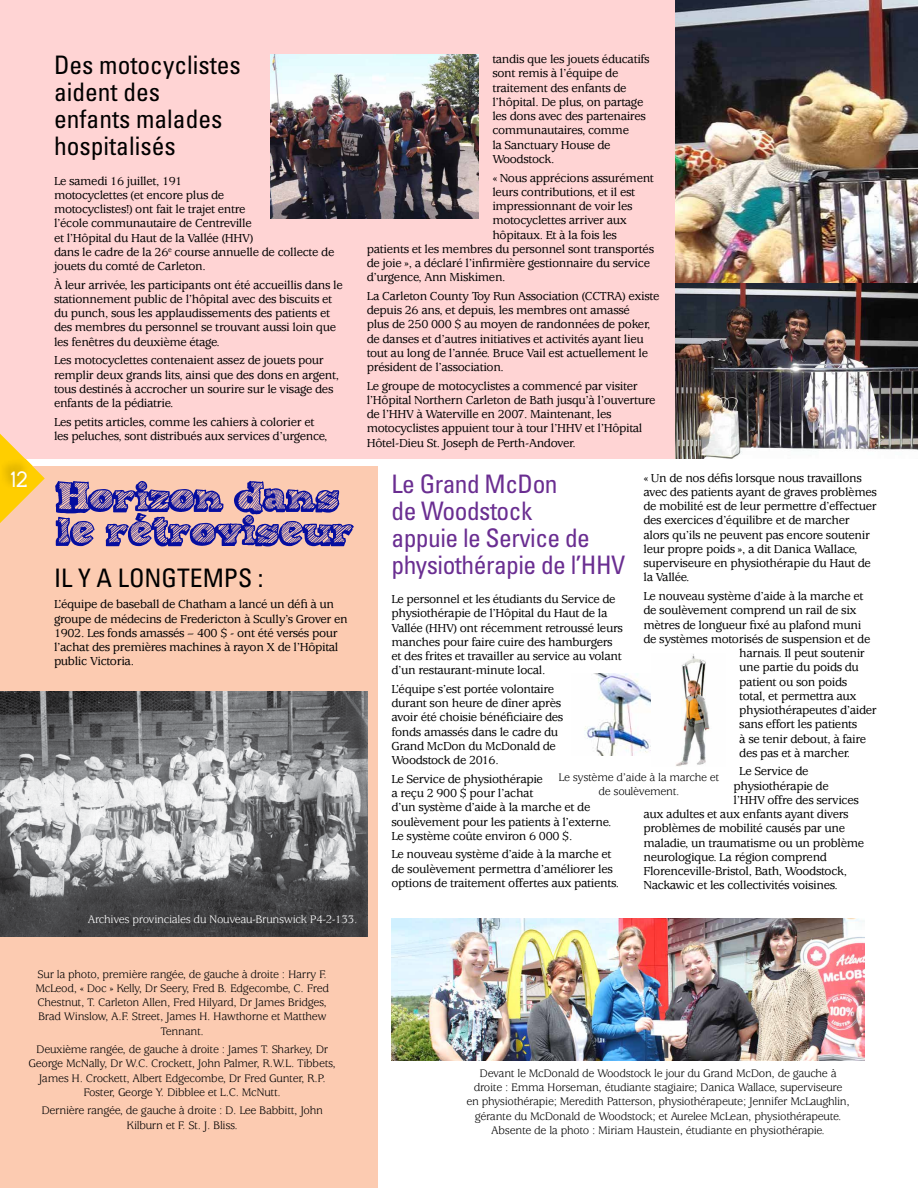
<style>
.page{position:relative;width:918px;height:1188px;background:#fff}
.page>*{position:absolute;margin:0;border:0;box-sizing:border-box;transform-origin:0 0}
.t1{font:condensed 25.5px/27px "Univers";color:#000}
.t2{font:condensed 25.5px/27px "Univers";letter-spacing:-.02em;color:#6a2e91}
.t3{font:700 24px "Rawengulk";color:#fff}
.t4{font:500 12.75px/14.2px "Usherwood";letter-spacing:-.025em;color:#000}
.t5{font:12px/14.2px "Usherwood";letter-spacing:-.025em;color:#000;text-align:center}
.t6{font:12px "Usherwood";letter-spacing:-.025em;color:#fff}
</style>
<div class="page">
<div style="left:0;top:0;width:688px;height:459px;background:#ffd4d4"></div>
<img style="left:675px;top:0;width:243px;height:284px">
<div style="left:0;top:467px;width:378px;height:721px;background:#fccbb1"></div>
<svg style="left:0;top:433px;width:45px;height:90px"></svg>
<div style="left:0;top:458px;width:30px;height:32px;background:#000;opacity:.37"></div>
<img style="left:392px;top:918px;width:472px;height:143px">
<img style="left:584px;top:673px;width:67px;height:83px">
<img style="left:676px;top:654px;width:34px;height:113px">
<img style="left:0;top:691px;width:368px;height:246px">
<img style="left:270px;top:54px;width:209px;height:165px">
<img style="left:675px;top:284px;width:243px;height:175px">
<svg style="left:55px;top:481px;width:299px;height:65px"></svg>
<h1 class="t1" style="left:54px;top:51px;width:188px">Des motocyclistes aident des enfants malades hospitalisés</h1>
<p class="t4" style="left:54px;top:174px;width:282px">Le samedi 16 juillet, 191<br>motocyclettes (et encore plus de<br>motocyclistes!) ont fait le trajet entre<br>l’école communautaire de Centreville<br>et l’Hôpital du Haut de la Vallée (HHV)<br>dans le cadre de la 26<sup>e</sup> course annuelle de collecte de jouets du comté de Carleton.</p>
<p class="t4" style="left:54px;top:278px;width:290px">À leur arrivée, les participants ont été accueillis dans le stationnement public de l’hôpital avec des biscuits et du punch, sous les applaudissements des patients et des membres du personnel se trouvant aussi loin que les fenêtres du deuxième étage.</p>
<p class="t4" style="left:54px;top:353px;width:287px">Les motocyclettes contenaient assez de jouets pour remplir deux grands lits, ainsi que des dons en argent, tous destinés à accrocher un sourire sur le visage des enfants de la pédiatrie.</p>
<p class="t4" style="left:54px;top:415px;width:275px">Les petits articles, comme les cahiers à colorier et les peluches, sont distribués aux services d’urgence,</p>
<p class="t4" style="left:492px;top:52px;width:159px">tandis que les jouets éducatifs sont remis à l’équipe de traitement des enfants de l’hôpital. De plus, on partage les dons avec des partenaires communautaires, comme<br>la Sanctuary House de<br>Woodstock.</p>
<p class="t4" style="left:492px;top:171px;width:163px">« Nous apprécions assurément</p>
<p class="t4" style="left:492px;top:185px;width:144px">leurs contributions, et il est</p>
<p class="t4" style="left:492px;top:199px;width:142px">impressionnant de voir les</p>
<p class="t4" style="left:492px;top:213px;width:136px">motocyclettes arriver aux</p>
<p class="t4" style="left:492px;top:228px;width:126px">hôpitaux. Et à la fois les</p>
<p class="t4" style="left:367px;top:242px;width:289px">patients et les membres du personnel sont transportés</p>
<p class="t4" style="left:367px;top:256px;width:285px">de joie », a déclaré l’infirmière gestionnaire du service</p>
<p class="t4" style="left:367px;top:270px;width:140px">d’urgence, Ann Miskimen.</p>
<p class="t4" style="left:367px;top:289px;width:294px">La Carleton County Toy Run Association (CCTRA) existe depuis 26 ans, et depuis, les membres ont amassé<br>plus de 250 000 $ au moyen de randonnées de poker, de danses et d’autres initiatives et activités ayant lieu tout au long de l’année. Bruce Vail est actuellement le président de l’association.</p>
<p class="t4" style="left:367px;top:379px;width:290px">Le groupe de motocyclistes a commencé par visiter l’Hôpital Northern Carleton de Bath jusqu’à l’ouverture de l’HHV à Waterville en 2007. Maintenant, les motocyclistes appuient tour à tour l’HHV et l’Hôpital Hôtel-Dieu St. Joseph de Perth-Andover.</p>
<h2 class="t3" style="left:11px;top:465px;width:19px">12</h2>
<h1 class="t2" style="left:392px;top:470px;width:235px">Le Grand McDon<br>de Woodstock<br>appuie le Service de physiothérapie de l’HHV</h1>
<p class="t4" style="left:392px;top:592px;width:233px">Le personnel et les étudiants du Service de physiothérapie de l’Hôpital du Haut de la Vallée (HHV) ont récemment retroussé leurs manches pour faire cuire des hamburgers et des frites et travailler au service au volant d’un restaurant-minute local.</p>
<p class="t4" style="left:392px;top:682px;width:173px">L’équipe s’est portée volontaire durant son heure de dîner après avoir été choisie bénéficiaire des fonds amassés dans le cadre du<br>Grand McDon du McDonald de<br>Woodstock de 2016.</p>
<p class="t4" style="left:392px;top:772px;width:221px">Le Service de physiothérapie<br>a reçu 2 900 $ pour l’achat<br>d’un système d’aide à la marche et de soulèvement pour les patients à l’externe.<br>Le système coûte environ 6 000 $.</p>
<p class="t4" style="left:392px;top:847px;width:229px">Le nouveau système d’aide à la marche et de soulèvement permettra d’améliorer les options de traitement offertes aux patients.</p>
<p class="t4" style="left:644px;top:471px;width:235px">« Un de nos défis lorsque nous travaillons avec des patients ayant de graves problèmes de mobilité est de leur permettre d’effectuer des exercices d’équilibre et de marcher alors qu’ils ne peuvent pas encore soutenir leur propre poids », a dit Danica Wallace, superviseure en physiothérapie du Haut de la Vallée.</p>
<p class="t4" style="left:644px;top:589px;width:222px">Le nouveau système d’aide à la marche et</p>
<p class="t4" style="left:644px;top:603px;width:215px">de soulèvement comprend un rail de six</p>
<p class="t4" style="left:644px;top:618px;width:219px">mètres de longueur fixé au plafond muni</p>
<p class="t4" style="left:644px;top:632px;width:228px">de systèmes motorisés de suspension et de</p>
<p class="t4" style="left:739px;top:646px;width:127px">harnais. Il peut soutenir</p>
<p class="t4" style="left:739px;top:660px;width:121px">une partie du poids du</p>
<p class="t4" style="left:739px;top:675px;width:110px">patient ou son poids</p>
<p class="t4" style="left:739px;top:689px;width:119px">total, et permettra aux</p>
<p class="t4" style="left:739px;top:703px;width:139px">physiothérapeutes d’aider</p>
<p class="t4" style="left:739px;top:717px;width:120px">sans effort les patients</p>
<p class="t4" style="left:739px;top:732px;width:128px">à se tenir debout, à faire</p>
<p class="t4" style="left:739px;top:746px;width:112px">des pas et à marcher.</p>
<p class="t4" style="left:739px;top:765px;width:71px">Le Service de</p>
<p class="t4" style="left:734px;top:779px;width:97px">physiothérapie de</p>
<p class="t4" style="left:734px;top:793px;width:127px">l’HHV offre des services</p>
<p class="t4" style="left:644px;top:807px;width:207px">aux adultes et aux enfants ayant divers</p>
<p class="t4" style="left:644px;top:822px;width:203px">problèmes de mobilité causés par une</p>
<p class="t4" style="left:644px;top:836px;width:222px">maladie, un traumatisme ou un problème</p>
<p class="t4" style="left:644px;top:850px;width:185px">neurologique. La région comprend</p>
<p class="t4" style="left:644px;top:864px;width:205px">Florenceville-Bristol, Bath, Woodstock,</p>
<p class="t4" style="left:644px;top:879px;width:196px">Nackawic et les collectivités voisines.</p>
<h1 class="t1" style="left:54px;top:564px;width:211px">IL Y A LONGTEMPS :</h1>
<p class="t4" style="left:54px;top:597px;width:295px">L’équipe de baseball de Chatham a lancé un défi à un groupe de médecins de Fredericton à Scully’s Grover en 1902. Les fonds amassés – 400 $ - ont été versés pour l’achat des premières machines à rayon X de l’Hôpital public Victoria.</p>
<p class="t5" style="left:559px;top:770px;width:162px">Le système d’aide à la marche et de soulèvement.</p>
<p class="t6" style="left:88px;top:913px;width:271px">Archives provinciales du Nouveau-Brunswick P4-2-133.</p>
<p class="t5" style="left:35px;top:967px;width:295px">Sur la photo, première rangée, de gauche à droite : Harry F.<br>McLeod, « Doc » Kelly, Dr Seery, Fred B. Edgecombe, C. Fred Chestnut, T. Carleton Allen, Fred Hilyard, Dr James Bridges, Brad Winslow, A.F. Street, James H. Hawthorne et Matthew Tennant.</p>
<p class="t5" style="left:29px;top:1043px;width:309px">Deuxième rangée, de gauche à droite : James T. Sharkey, Dr George McNally, Dr W.C. Crockett, John Palmer, R.W.L. Tibbets, James H. Crockett, Albert Edgecombe, Dr Fred Gunter, R.P.<br>Foster, George Y. Dibblee et L.C. McNutt.</p>
<p class="t5" style="left:41px;top:1104px;width:283px">Dernière rangée, de gauche à droite : D. Lee Babbitt, John<br>Kilburn et F. St. J. Bliss.</p>
<p class="t5" style="left:466px;top:1067px;width:385px">Devant le McDonald de Woodstock le jour du Grand McDon, de gauche à droite : Emma Horseman, étudiante stagiaire; Danica Wallace, superviseure en physiothérapie; Meredith Patterson, physiothérapeute; Jennifer McLaughlin, gérante du McDonald de Woodstock; et Aurelee McLean, physiothérapeute.<br>Absente de la photo : Miriam Haustein, étudiante en physiothérapie.</p>
</div>
